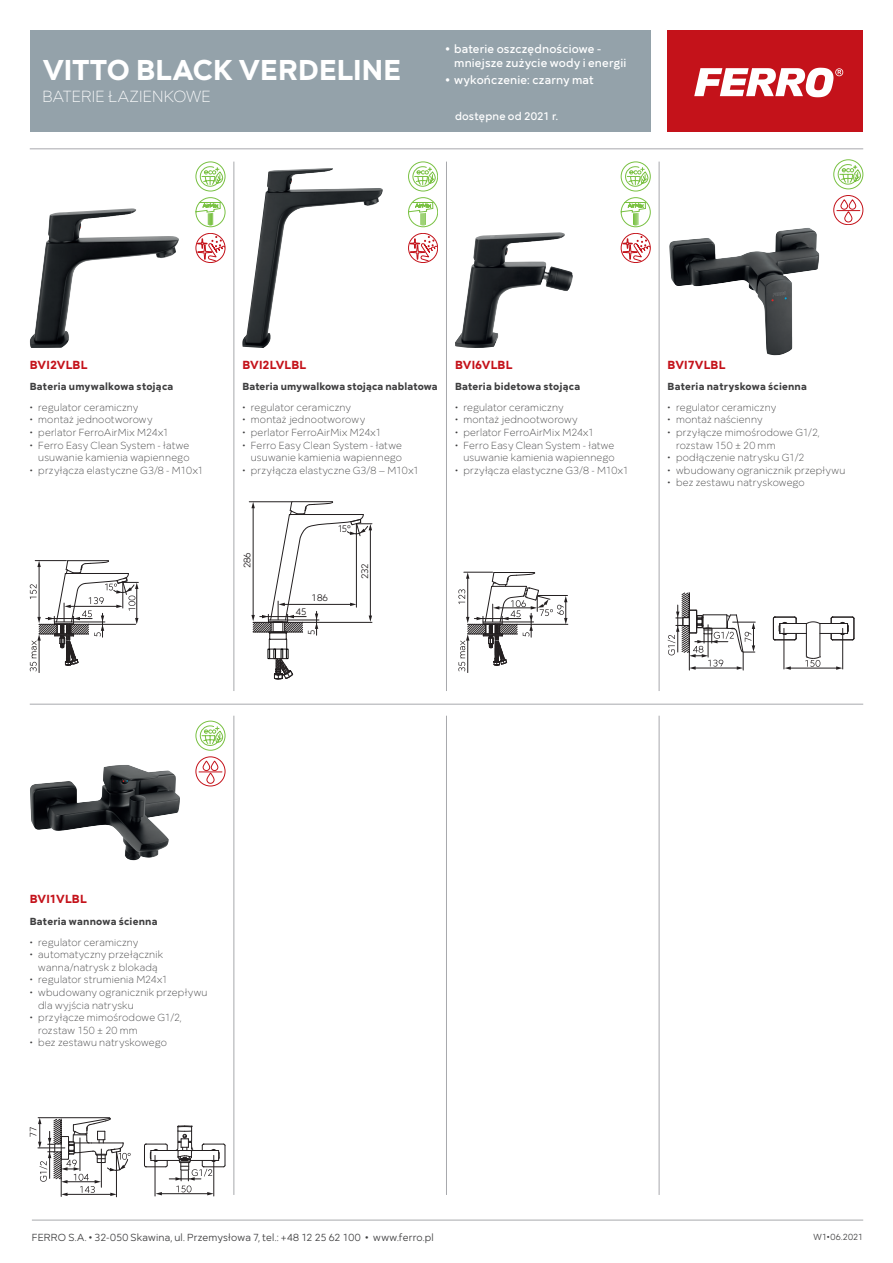
<style>
.page{position:relative;width:893px;height:1263px;background:#fff}
.page>*{position:absolute;margin:0;border:0;box-sizing:border-box;transform-origin:0 0}
.t1{font:700 29.4px "Mirai";letter-spacing:.01em;color:#fff}
.t2{font:300 16.5px "Mirai";letter-spacing:.005em;color:#fff}
.t3{font:500 12px/14.2px "Mirai";letter-spacing:.015em;color:#fff}
.t4{font:700 12px "Mirai";letter-spacing:.01em;color:#c4121a}
.t5{font:500 11.25px "Mirai";letter-spacing:.02em;color:#fff}
.t6{font:300 10.5px/12.6px "Mirai";letter-spacing:.02em;color:#3e3e3f;text-align:right}
.t7{font:700 10.5px "Mirai";letter-spacing:.015em;color:#3e3e3f}
.t8{font:10.5px "Mirai";letter-spacing:.015em;color:#3e3e3f}
.t9{font:9.75px "Mirai";color:#231f20}
.t10{font:9px "Mirai";letter-spacing:.015em;color:#3e3e3f}
</style>
<div class="page">
<hr style="left:30px;top:148px;width:833px;height:1px;background:#a8a9ad">
<hr style="left:32px;top:1220px;width:831px;height:1px;background:#a8a9ad">
<hr style="left:446px;top:716px;width:1px;height:479px;background:#a8a9ad">
<hr style="left:659px;top:716px;width:1px;height:479px;background:#a8a9ad">
<hr style="left:233px;top:716px;width:1px;height:479px;background:#a8a9ad">
<hr style="left:30px;top:704px;width:833px;height:1px;background:#a8a9ad">
<hr style="left:446px;top:162px;width:1px;height:529px;background:#a8a9ad">
<hr style="left:659px;top:162px;width:1px;height:529px;background:#a8a9ad">
<hr style="left:233px;top:162px;width:1px;height:529px;background:#a8a9ad">
<div style="left:30px;top:30px;width:621px;height:102px;background:#94a2aa"></div>
<div style="left:668px;top:30px;width:195px;height:102px;background:#c4121a"></div>
<svg style="left:694px;top:68px;width:149px;height:29px"></svg>
<svg style="left:200px;top:725px;width:23px;height:21px"></svg>
<div style="left:196px;top:721px;width:29px;height:29px;border:1px solid #79c142;border-radius:50%"></div>
<div style="left:196px;top:756px;width:29px;height:30px;border:1px solid #c4121a;border-radius:50%"></div>
<svg style="left:199px;top:761px;width:23px;height:24px"></svg>
<svg style="left:837px;top:164px;width:24px;height:21px"></svg>
<div style="left:833px;top:159px;width:30px;height:30px;border:1px solid #79c142;border-radius:50%"></div>
<div style="left:833px;top:195px;width:30px;height:30px;border:1px solid #c4121a;border-radius:50%"></div>
<svg style="left:837px;top:200px;width:23px;height:24px"></svg>
<svg style="left:200px;top:166px;width:23px;height:21px"></svg>
<div style="left:196px;top:162px;width:29px;height:29px;border:1px solid #79c142;border-radius:50%"></div>
<svg style="left:196px;top:197px;width:29px;height:30px"></svg>
<div style="left:196px;top:233px;width:29px;height:30px;border:1px solid #c4121a;border-radius:50%"></div>
<svg style="left:197px;top:233px;width:28px;height:30px"></svg>
<svg style="left:412px;top:166px;width:24px;height:21px"></svg>
<div style="left:408px;top:162px;width:30px;height:29px;border:1px solid #79c142;border-radius:50%"></div>
<svg style="left:408px;top:197px;width:30px;height:30px"></svg>
<div style="left:408px;top:233px;width:30px;height:30px;border:1px solid #c4121a;border-radius:50%"></div>
<svg style="left:410px;top:233px;width:28px;height:30px"></svg>
<svg style="left:625px;top:166px;width:23px;height:21px"></svg>
<div style="left:621px;top:162px;width:30px;height:29px;border:1px solid #79c142;border-radius:50%"></div>
<svg style="left:621px;top:197px;width:30px;height:30px"></svg>
<div style="left:621px;top:233px;width:30px;height:30px;border:1px solid #c4121a;border-radius:50%"></div>
<svg style="left:622px;top:233px;width:28px;height:30px"></svg>
<img style="left:30px;top:208px;width:149px;height:140px">
<img style="left:669px;top:228px;width:150px;height:127px">
<img style="left:30px;top:765px;width:150px;height:95px">
<img style="left:455px;top:232px;width:118px;height:116px">
<img style="left:242px;top:168px;width:141px;height:180px">
<hr style="left:39px;top:639px;width:1px;height:34px;background:#231f20">
<svg style="left:30px;top:560px;width:108px;height:111px"></svg>
<hr style="left:249px;top:501px;width:42px;height:1px;background:#231f20">
<svg style="left:251px;top:501px;width:121px;height:178px"></svg>
<hr style="left:517px;top:624px;width:51px;height:1px;background:#231f20">
<hr style="left:467px;top:639px;width:1px;height:34px;background:#231f20">
<svg style="left:458px;top:572px;width:109px;height:99px"></svg>
<svg style="left:668px;top:592px;width:87px;height:78px"></svg>
<hr style="left:806px;top:624px;width:1px;height:33px;background:#231f20">
<hr style="left:819px;top:624px;width:1px;height:33px;background:#231f20">
<svg style="left:773px;top:616px;width:81px;height:24px"></svg>
<hr style="left:784px;top:628px;width:1px;height:41px;background:#231f20">
<hr style="left:842px;top:628px;width:1px;height:41px;background:#231f20">
<hr style="left:790px;top:668px;width:47px;height:1px;background:#231f20">
<svg style="left:836px;top:666px;width:6px;height:4px"></svg>
<svg style="left:784px;top:666px;width:7px;height:4px"></svg>
<svg style="left:805px;top:656px;width:16px;height:11px"></svg>
<hr style="left:116px;top:1152px;width:1px;height:45px;background:#231f20">
<svg style="left:30px;top:1117px;width:101px;height:79px"></svg>
<svg style="left:144px;top:1125px;width:82px;height:96px"></svg>
<h1 class="t1" style="left:43px;top:46px;width:360px">VITTO BLACK VERDELINE</h1>
<h2 class="t2" style="left:43px;top:83px;width:170px">BATERIE ŁAZIENKOWE</h2>
<p class="t3" style="left:454px;top:40px;width:174px;text-indent:-9px">• baterie oszczędnościowe - mniejsze zużycie wody i energii</p>
<p class="t3" style="left:446px;top:71px;width:150px">• wykończenie: czarny mat</p>
<p class="t5" style="left:455px;top:107px;width:104px">dostępne od 2021 r.</p>
<p class="t4" style="left:30px;top:355px;width:59px">BVI2VLBL</p>
<p class="t7" style="left:30px;top:378px;width:145px">Bateria umywalkowa stojąca</p>
<p class="t6" style="left:30px;top:400px;width:110px">• regulator ceramiczny</p>
<p class="t6" style="left:30px;top:412px;width:124px">• montaż jednootworowy</p>
<p class="t6" style="left:30px;top:425px;width:141px">• perlator FerroAirMix M24x1</p>
<p class="t6" style="left:30px;top:438px;width:161px">• Ferro Easy Clean System - łatwe usuwanie kamienia wapiennego</p>
<p class="t6" style="left:30px;top:463px;width:175px">• przyłącza elastyczne G3/8 - M10x1</p>
<p class="t4" style="left:242px;top:355px;width:65px">BVI2LVLBL</p>
<p class="t7" style="left:242px;top:378px;width:197px">Bateria umywalkowa stojąca nablatowa</p>
<p class="t6" style="left:242px;top:400px;width:110px">• regulator ceramiczny</p>
<p class="t6" style="left:242px;top:412px;width:124px">• montaż jednootworowy</p>
<p class="t6" style="left:242px;top:425px;width:141px">• perlator FerroAirMix M24x1</p>
<p class="t6" style="left:242px;top:438px;width:161px">• Ferro Easy Clean System - łatwe usuwanie kamienia wapiennego</p>
<p class="t6" style="left:242px;top:463px;width:178px">• przyłącza elastyczne G3/8 – M10x1</p>
<p class="t4" style="left:455px;top:355px;width:59px">BVI6VLBL</p>
<p class="t7" style="left:455px;top:378px;width:127px">Bateria bidetowa stojąca</p>
<p class="t6" style="left:455px;top:400px;width:110px">• regulator ceramiczny</p>
<p class="t6" style="left:455px;top:412px;width:124px">• montaż jednootworowy</p>
<p class="t6" style="left:455px;top:425px;width:141px">• perlator FerroAirMix M24x1</p>
<p class="t6" style="left:455px;top:438px;width:161px">• Ferro Easy Clean System - łatwe usuwanie kamienia wapiennego</p>
<p class="t6" style="left:455px;top:463px;width:175px">• przyłącza elastyczne G3/8 - M10x1</p>
<p class="t9" style="left:240px;top:568px;width:18px;rotate:-90deg">286</p>
<p class="t9" style="left:338px;top:521px;width:15px">15°</p>
<p class="t9" style="left:312px;top:590px;width:18px">186</p>
<p class="t9" style="left:296px;top:604px;width:12px">45</p>
<p class="t9" style="left:304px;top:635px;width:7px;rotate:-90deg">5</p>
<p class="t9" style="left:358px;top:579px;width:18px;rotate:-90deg">232</p>
<p class="t4" style="left:668px;top:355px;width:59px">BVI7VLBL</p>
<p class="t7" style="left:668px;top:378px;width:141px">Bateria natryskowa ścienna</p>
<p class="t6" style="left:668px;top:400px;width:110px">• regulator ceramiczny</p>
<p class="t6" style="left:668px;top:412px;width:96px">• montaż naścienny</p>
<p class="t6" style="left:676px;top:425px;width:145px;text-align:left;text-indent:-9px">• przyłącze mimośrodowe G1/2, rozstaw 150 ± 20 mm</p>
<p class="t6" style="left:668px;top:450px;width:138px">• podłączenie natrysku G1/2</p>
<p class="t6" style="left:668px;top:463px;width:179px">• wbudowany ogranicznik przepływu</p>
<p class="t6" style="left:668px;top:475px;width:139px">• bez zestawu natryskowego</p>
<p class="t4" style="left:30px;top:889px;width:58px">BVI1VLBL</p>
<p class="t7" style="left:30px;top:912px;width:129px">Bateria wannowa ścienna</p>
<p class="t6" style="left:30px;top:935px;width:110px">• regulator ceramiczny</p>
<p class="t6" style="left:30px;top:947px;width:135px;text-align:center">• automatyczny przełącznik wanna/natrysk z blokadą</p>
<p class="t6" style="left:30px;top:972px;width:140px">• regulator strumienia M24x1</p>
<p class="t6" style="left:38px;top:985px;width:171px;text-align:left;text-indent:-9px">• wbudowany ogranicznik przepływu dla wyjścia natrysku</p>
<p class="t6" style="left:38px;top:1010px;width:145px;text-align:left;text-indent:-9px">• przyłącze mimośrodowe G1/2, rozstaw 150 ± 20 mm</p>
<p class="t6" style="left:30px;top:1035px;width:139px">• bez zestawu natryskowego</p>
<p class="t8" style="left:32px;top:1230px;width:403px">FERRO S.A. • 32-050 Skawina, ul. Przemysłowa 7, tel.: +48 12 25 62 100 • www.ferro.pl</p>
<p class="t10" style="left:813px;top:1230px;width:51px">W1•06.2021</p>
</div>
